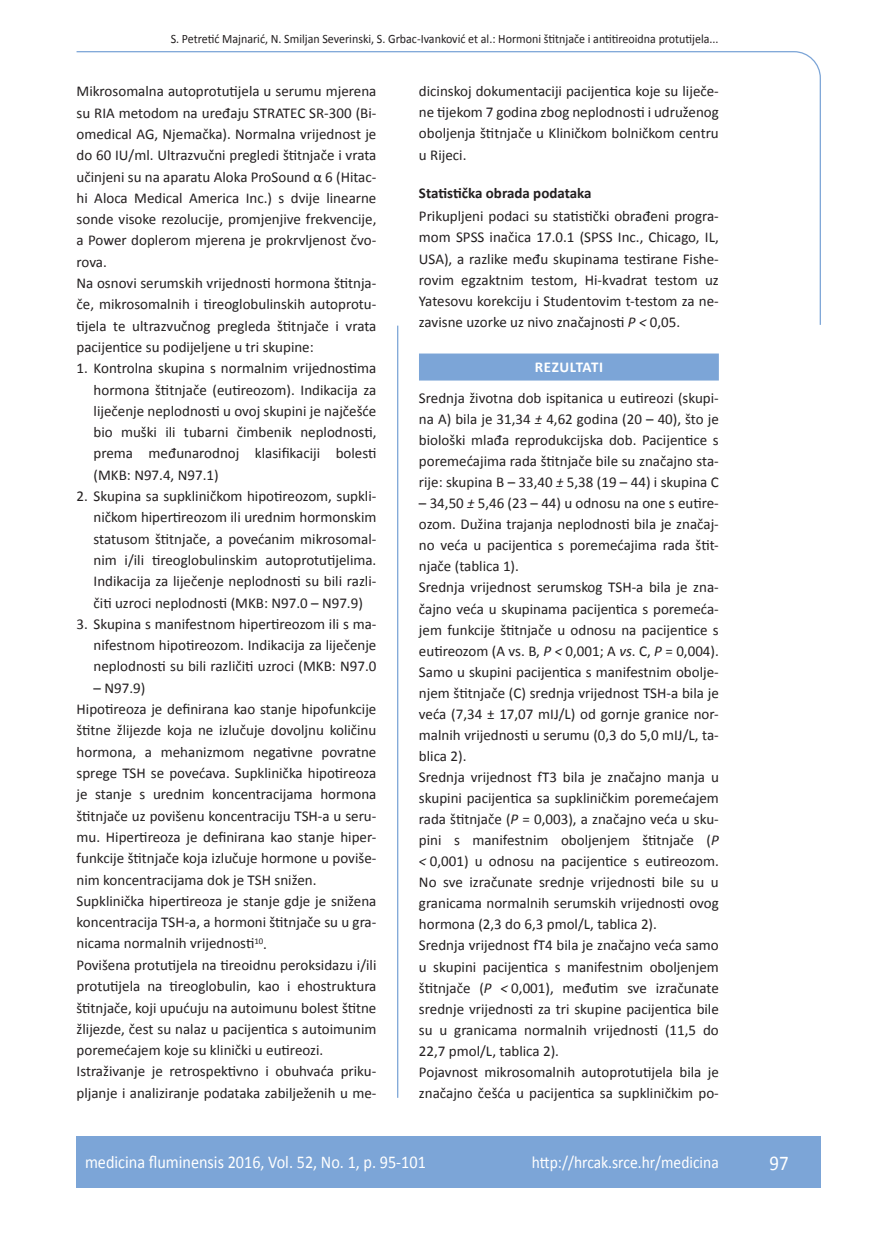
<style>
.page{position:relative;width:872px;height:1234px;background:#fff}
.page>*{position:absolute;margin:0;border:0;box-sizing:border-box;transform-origin:0 0}
.t1{font:21px "Calibri";color:#fff;scale:.9 1}
.t2{font:18px "Calibri";color:#fff;scale:.9 1}
.t3{font:17.25px "Calibri";color:#fff;scale:.9 1}
.t4{font:15px/21.3px "Calibri";color:#231f20;text-align:justify}
.t5{font:700 15px "Calibri";color:#231f20}
.t6{font:700 15px "Calibri";letter-spacing:.035em;color:#fff}
.t7{font:12.75px "Calibri";color:#231f20;scale:.94 1}
.s1{font-style:italic}
</style>
<div class="page">
<svg style="left:76px;top:51px;width:745px;height:275px"></svg>
<hr style="left:397px;top:325px;width:1px;height:772px;background:#7ca5d7">
<div style="left:77px;top:1135px;width:744px;height:51px;background:#7ca5d7"></div>
<div style="left:419px;top:353px;width:300px;height:27px;background:#7ca5d7"></div>
<p class="t7" style="left:171px;top:30px;width:584px">S. Petretić Majnarić, N. Smiljan Severinski, S. Grbac-Ivanković et al.: Hormoni štitnjače i antitireoidna protutijela...</p>
<p class="t4" style="left:77px;top:80px;width:301px;text-align:left">Mikrosomalna autoprotutijela u serumu mjerena su RIA metodom na uređaju STRATEC SR-300 (Bi&shy;omedical AG, Njemačka). Normalna vrijednost je do 60 IU/ml. Ultrazvučni pregledi štitnjače i vrata učinjeni su na aparatu Aloka ProSound α 6 (Hitac&shy;hi Aloca Medical America Inc.) s dvije linearne sonde visoke rezolucije, promjenjive frekvencije, a Power doplerom mjerena je prokrvljenost čvo&shy;rova.<br>Na osnovi serumskih vrijednosti hormona štitnja&shy;če, mikrosomalnih i tireoglobulinskih autoprotu&shy;tijela te ultrazvučnog pregleda štitnjače i vrata pacijentice su podijeljene u tri skupine:</p>
<p class="t4" style="left:94px;top:357px;width:284px;text-indent:-17px">1. Kontrolna skupina s normalnim vrijednostima hormona štitnjače (eutireozom). Indikacija za liječenje neplodnosti u ovoj skupini je najčešće bio muški ili tubarni čimbenik neplodnosti, prema međunarodnoj klasifikaciji bolesti (MKB: N97.4, N97.1)</p>
<p class="t4" style="left:94px;top:484px;width:284px;text-indent:-17px">2. Skupina sa supkliničkom hipotireozom, supkli&shy;ničkom hipertireozom ili urednim hormonskim statusom štitnjače, a povećanim mikrosomal&shy;nim i/ili tireoglobulinskim autoprotutijelima.<br>Indikacija za liječenje neplodnosti su bili razli&shy;čiti uzroci neplodnosti (MKB: N97.0 – N97.9)</p>
<p class="t4" style="left:94px;top:612px;width:284px;text-indent:-17px">3. Skupina s manifestnom hipertireozom ili s ma&shy;nifestnom hipotireozom. Indikacija za liječenje neplodnosti su bili različiti uzroci (MKB: N97.0</p>
<p class="t4" style="left:77px;top:676px;width:301px;text-align:left;text-indent:17px">– N97.9)<br>Hipotireoza je definirana kao stanje hipofunkcije štitne žlijezde koja ne izlučuje dovoljnu količinu hormona, a mehanizmom negativne povratne sprege TSH se povećava. Supklinička hipotireoza je stanje s urednim koncentracijama hormona štitnjače uz povišenu koncentraciju TSH-a u seru&shy;mu. Hipertireoza je definirana kao stanje hiper&shy;funkcije štitnjače koja izlučuje hormone u poviše&shy;nim koncentracijama dok je TSH snižen.<br>Supklinička hipertireoza je stanje gdje je snižena koncentracija TSH-a, a hormoni štitnjače su u gra&shy;nicama normalnih vrijednosti<sup>10</sup>.<br>Povišena protutijela na tireoidnu peroksidazu i/ili protutijela na tireoglobulin, kao i ehostruktura štitnjače, koji upućuju na autoimunu bolest štitne žlijezde, čest su nalaz u pacijentica s autoimunim poremećajem koje su klinički u eutireozi.<br>Istraživanje je retrospektivno i obuhvaća priku&shy;pljanje i analiziranje podataka zabilježenih u me-</p>
<p class="t4" style="left:419px;top:80px;width:301px">dicinskoj dokumentaciji pacijentica koje su liječe&shy;ne tijekom 7 godina zbog neplodnosti i udruženog oboljenja štitnjače u Kliničkom bolničkom centru u Rijeci.</p>
<p class="t5" style="left:419px;top:183px;width:174px">Statistička obrada podataka</p>
<p class="t4" style="left:419px;top:205px;width:301px">Prikupljeni podaci su statistički obrađeni progra&shy;mom SPSS inačica 17.0.1 (SPSS Inc., Chicago, IL, USA), a razlike među skupinama testirane Fishe&shy;rovim egzaktnim testom, Hi-kvadrat testom uz Yatesovu korekciju i Studentovim t-testom za ne&shy;zavisne uzorke uz nivo značajnosti <span class="s1">P &lt;</span> 0,05.</p>
<p class="t6" style="left:535px;top:358px;width:70px">REZULTATI</p>
<p class="t4" style="left:419px;top:386px;width:301px">Srednja životna dob ispitanica u eutireozi (skupi&shy;na A) bila je 31,34 <span class="s1">±</span> 4,62 godina (20 – 40), što je biološki mlađa reprodukcijska dob. Pacijentice s poremećajima rada štitnjače bile su značajno sta&shy;rije: skupina B – 33,40 <span class="s1">±</span> 5,38 (19 – 44) i skupina C</p>
<p class="t4" style="left:419px;top:492px;width:301px;text-align:left">– 34,50 <span class="s1">±</span> 5,46 (23 – 44) u odnosu na one s eutire&shy;ozom. Dužina trajanja neplodnosti bila je značaj&shy;no veća u pacijentica s poremećajima rada štit&shy;njače (tablica 1).<br>Srednja vrijednost serumskog TSH-a bila je zna&shy;čajno veća u skupinama pacijentica s poremeća&shy;jem funkcije štitnjače u odnosu na pacijentice s eutireozom (A vs. B, <span class="s1">P &lt;</span> 0,001; A <span class="s1">vs</span>. C, <span class="s1">P</span> = 0,004).<br>Samo u skupini pacijentica s manifestnim obolje&shy;njem štitnjače (C) srednja vrijednost TSH-a bila je veća (7,34 ± 17,07 mIJ/L) od gornje granice nor&shy;malnih vrijednosti u serumu (0,3 do 5,0 mIJ/L, ta&shy;blica 2).<br>Srednja vrijednost fT3 bila je značajno manja u skupini pacijentica sa supkliničkim poremećajem rada štitnjače (<span class="s1">P</span> = 0,003), a značajno veća u sku&shy;pini s manifestnim oboljenjem štitnjače (<span class="s1">P &lt;</span> 0,001) u odnosu na pacijentice s eutireozom.<br>No sve izračunate srednje vrijednosti bile su u granicama normalnih serumskih vrijednosti ovog hormona (2,3 do 6,3 pmol/L, tablica 2).<br>Srednja vrijednost fT4 bila je značajno veća samo u skupini pacijentica s manifestnim oboljenjem štitnjače (<span class="s1">P &lt;</span> 0,001), međutim sve izračunate srednje vrijednosti za tri skupine pacijentica bile su u granicama normalnih vrijednosti (11,5 do 22,7 pmol/L, tablica 2).<br>Pojavnost mikrosomalnih autoprotutijela bila je značajno češća u pacijentica sa supkliničkim po-</p>
<p class="t2" style="left:85px;top:1150px;width:380px">medicina fluminensis 2016, Vol. 52, No. 1, p. 95-101</p>
<p class="t3" style="left:532px;top:1151px;width:209px">http://hrcak.srce.hr/medicina</p>
<h1 class="t1" style="left:769px;top:1149px;width:23px">97</h1>
</div>
